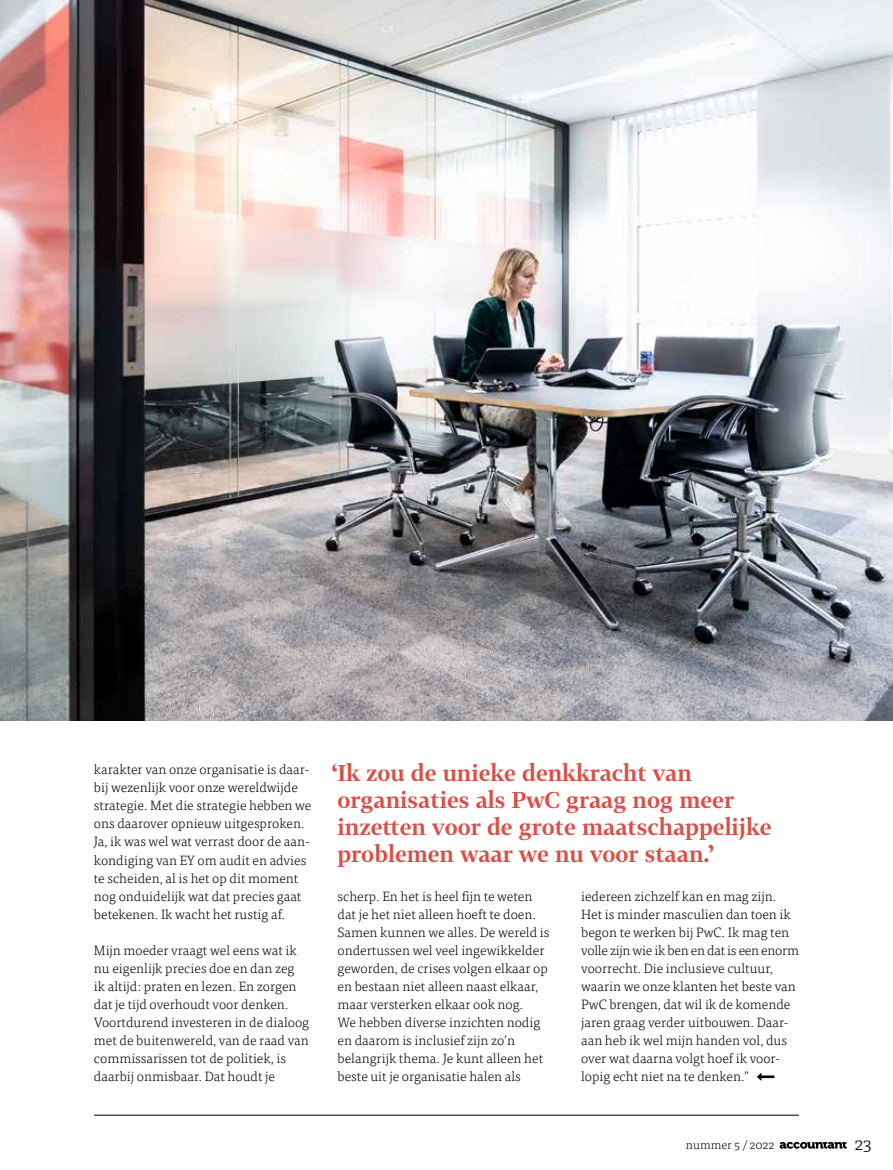
<style>
.page{position:relative;width:893px;height:1170px;background:#fff}
.page>*{position:absolute;margin:0;border:0;box-sizing:border-box;transform-origin:0 0}
.t1{font:700 22.5px/27px "Tabac G2";color:#da4f46}
.t2{font:300 18px "Tisa Pro";color:#000}
.t3{font:300 13.5px/18px "Tisa Pro";color:#000}
.t4{font:300 12px "Tisa Pro";color:#000}
</style>
<div class="page">
<svg style="left:780px;top:1141px;width:67px;height:7px"></svg>
<hr style="left:94px;top:1114px;width:705px;height:1px;background:#000">
<svg style="left:757px;top:1073px;width:17px;height:7px"></svg>
<img style="left:0;top:0;width:893px;height:720px">
<p class="t3" style="left:94px;top:760px;width:219px">karakter van onze organisatie is daar&shy;bij wezenlijk voor onze wereldwijde strategie. Met die strategie hebben we ons daarover opnieuw uitgesproken.<br>Ja, ik was wel wat verrast door de aan&shy;kondiging van EY om audit en advies te scheiden, al is het op dit moment nog onduidelijk wat dat precies gaat betekenen. Ik wacht het rustig af.</p>
<p class="t3" style="left:94px;top:940px;width:217px">Mijn moeder vraagt wel eens wat ik nu eigenlijk precies doe en dan zeg<br>ik altijd: praten en lezen. En zorgen dat je tijd overhoudt voor denken.<br>Voortdurend investeren in de dialoog met de buitenwereld, van de raad van commissarissen tot de politiek, is daarbij onmisbaar. Dat houdt je</p>
<h1 class="t1" style="left:332px;top:758px;width:441px">‘Ik zou de unieke denkkracht van organisaties als PwC graag nog meer inzetten voor de grote maatschappelijke problemen waar we nu voor staan.’</h1>
<p class="t3" style="left:338px;top:886px;width:213px">scherp. En het is heel fijn te weten dat je het niet alleen hoeft te doen.<br>Samen kunnen we alles. De wereld is ondertussen wel veel ingewikkelder geworden, de crises volgen elkaar op en bestaan niet alleen naast elkaar, maar versterken elkaar ook nog.<br>We hebben diverse inzichten nodig en daarom is inclusief zijn zo’n belangrijk thema. Je kunt alleen het beste uit je organisatie halen als</p>
<p class="t3" style="left:581px;top:886px;width:219px">iedereen zichzelf kan en mag zijn.<br>Het is minder masculien dan toen ik begon te werken bij PwC. Ik mag ten volle zijn wie ik ben en dat is een enorm voorrecht. Die inclusieve cultuur, waarin we onze klanten het beste van PwC brengen, dat wil ik de komende jaren graag verder uitbouwen. Daar&shy;aan heb ik wel mijn handen vol, dus over wat daarna volgt hoef ik voor&shy;lopig echt niet na te denken.”</p>
<p class="t4" style="left:686px;top:1135px;width:90px">nummer 5 / 2022</p>
<h2 class="t2" style="left:854px;top:1130px;width:19px">23</h2>
</div>
